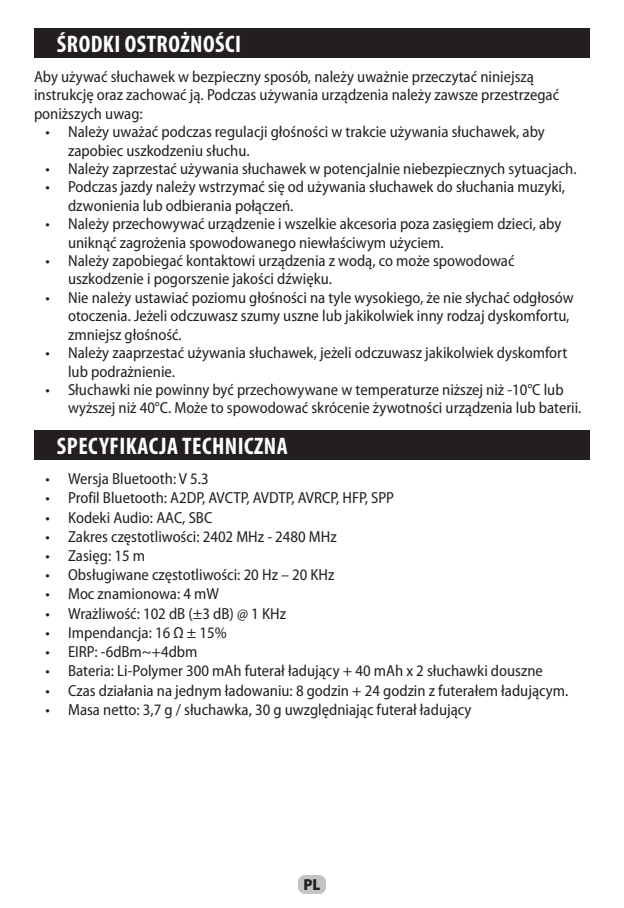
<style>
.page{position:relative;width:624px;height:908px;background:#fff}
.page>*{position:absolute;margin:0;border:0;box-sizing:border-box;transform-origin:0 0}
.t1{font:700 condensed 24px "Myriad Pro";letter-spacing:.02em;color:#fff}
.t2{font:semi-condensed 16px/18.4px "Myriad Pro";color:#231f20}
.t3{font:900 semi-condensed 16px "Myriad Pro";color:#231f20}
</style>
<div class="page">
<img style="left:298px;top:875px;width:27px;height:17px">
<div style="left:34px;top:28px;width:556px;height:30px;background:#231f20"></div>
<div style="left:34px;top:429px;width:556px;height:30px;background:#231f20"></div>
<h1 class="t1" style="left:57px;top:29px;width:185px">ŚRODKI OSTROŻNOŚCI</h1>
<p class="t2" style="left:34px;top:67px;width:526px">Aby używać słuchawek w bezpieczny sposób, należy uważnie przeczytać niniejszą instrukcję oraz zachować ją. Podczas używania urządzenia należy zawsze przestrzegać poniższych uwag:</p>
<p class="t2" style="left:68px;top:122px;width:478px;text-indent:-23px">• Należy uważać podczas regulacji głośności w trakcie używania słuchawek, aby zapobiec uszkodzeniu słuchu.</p>
<p class="t2" style="left:45px;top:159px;width:533px">• Należy zaprzestać używania słuchawek w potencjalnie niebezpiecznych sytuacjach.</p>
<p class="t2" style="left:68px;top:177px;width:498px;text-indent:-23px">• Podczas jazdy należy wstrzymać się od używania słuchawek do słuchania muzyki, dzwonienia lub odbierania połączeń.</p>
<p class="t2" style="left:68px;top:214px;width:495px;text-indent:-23px">• Należy przechowywać urządzenie i wszelkie akcesoria poza zasięgiem dzieci, aby uniknąć zagrożenia spowodowanego niewłaściwym użyciem.</p>
<p class="t2" style="left:68px;top:251px;width:448px;text-indent:-23px">• Należy zapobiegać kontaktowi urządzenia z wodą, co może spowodować uszkodzenie i pogorszenie jakości dźwięku.</p>
<p class="t2" style="left:68px;top:288px;width:507px;text-indent:-23px">• Nie należy ustawiać poziomu głośności na tyle wysokiego, że nie słychać odgłosów otoczenia. Jeżeli odczuwasz szumy uszne lub jakikolwiek inny rodzaj dyskomfortu, zmniejsz głośność.</p>
<p class="t2" style="left:68px;top:343px;width:501px;text-indent:-23px">• Należy zaaprzestać używania słuchawek, jeżeli odczuwasz jakikolwiek dyskomfort lub podrażnienie.</p>
<p class="t2" style="left:68px;top:380px;width:515px;text-indent:-23px">• Słuchawki nie powinny być przechowywane w temperaturze niższej niż -10°C lub wyższej niż 40°C. Może to spowodować skrócenie żywotności urządzenia lub baterii.</p>
<h1 class="t1" style="left:57px;top:430px;width:232px">SPECYFIKACJA TECHNICZNA</h1>
<p class="t2" style="left:45px;top:469px;width:165px">• Wersja Bluetooth: V 5.3</p>
<p class="t2" style="left:45px;top:488px;width:350px">• Profil Bluetooth: A2DP, AVCTP, AVDTP, AVRCP, HFP, SPP</p>
<p class="t2" style="left:45px;top:507px;width:168px">• Kodeki Audio: AAC, SBC</p>
<p class="t2" style="left:45px;top:526px;width:293px">• Zakres częstotliwości: 2402 MHz - 2480 MHz</p>
<p class="t2" style="left:45px;top:546px;width:101px">• Zasięg: 15 m</p>
<p class="t2" style="left:45px;top:565px;width:291px">• Obsługiwane częstotliwości: 20 Hz – 20 KHz</p>
<p class="t2" style="left:45px;top:584px;width:175px">• Moc znamionowa: 4 mW</p>
<p class="t2" style="left:45px;top:603px;width:242px">• Wrażliwość: 102 dB (±3 dB) @ 1 KHz</p>
<p class="t2" style="left:45px;top:622px;width:183px">• Impendancja: 16 Ω ± 15%</p>
<p class="t2" style="left:45px;top:642px;width:154px">• EIRP: -6dBm~+4dbm</p>
<p class="t2" style="left:45px;top:661px;width:499px">• Bateria: Li-Polymer 300 mAh futerał ładujący + 40 mAh x 2 słuchawki douszne</p>
<p class="t2" style="left:45px;top:680px;width:524px">• Czas działania na jednym ładowaniu: 8 godzin + 24 godzin z futerałem ładującym.</p>
<p class="t2" style="left:45px;top:699px;width:427px">• Masa netto: 3,7 g / słuchawka, 30 g uwzględniając futerał ładujący</p>
<p class="t3" style="left:303px;top:873px;width:18px">PL</p>
</div>
